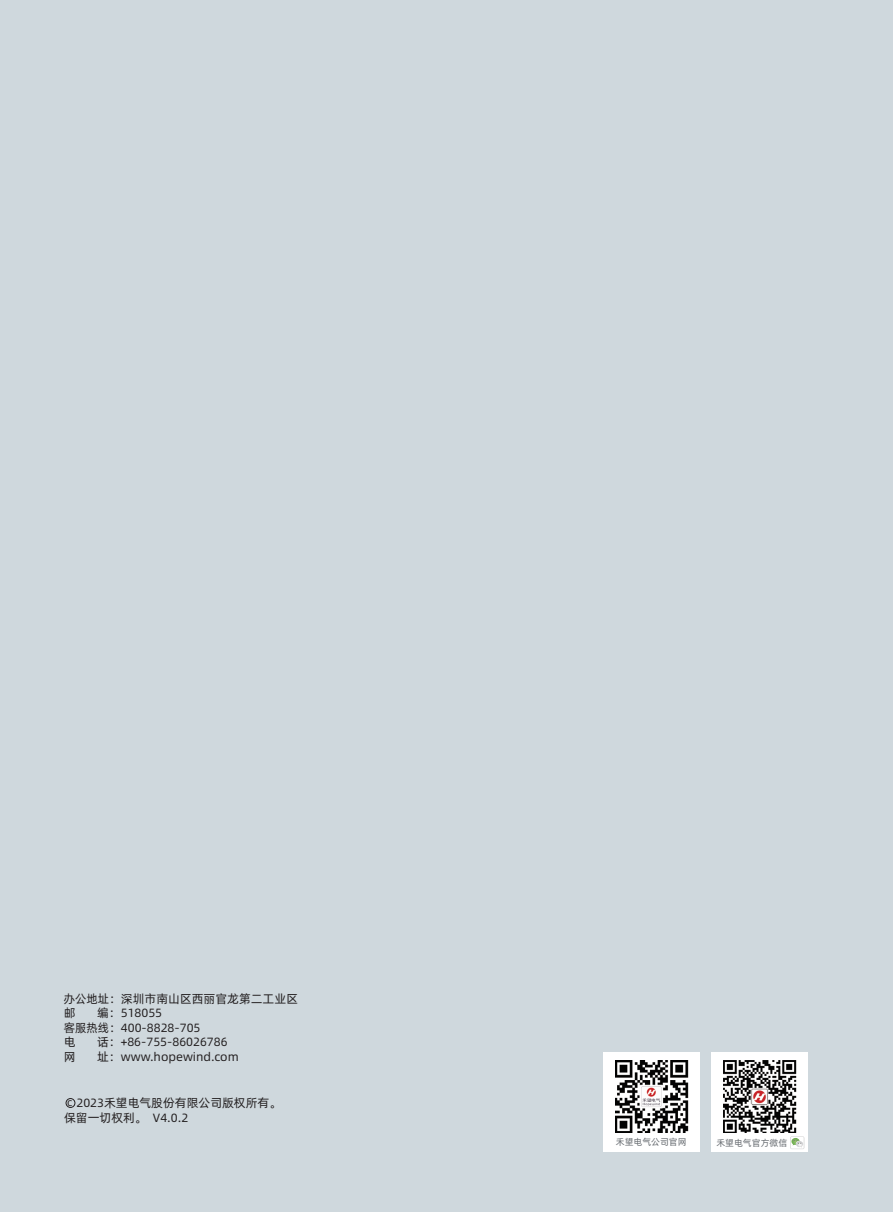
<style>
.page{position:relative;width:893px;height:1212px;background:#cfd8dd}
.page>*{position:absolute;margin:0;border:0;box-sizing:border-box;transform-origin:0 0}
.t1{font:12px "Alibaba Pu Hui Ti R";color:#231f20}
.t2{font:12px "Alibaba Pu Hui Ti R";color:#231f20;scale:.96 1}
.t3{font:10.5px "Alibaba Pu Hui Ti R";color:#231f20}
.t4{font:9px "Alibaba Pu Hui Ti R";color:#666b70}
</style>
<div class="page">
<div style="left:604px;top:1053px;width:96px;height:99px;background:#fff"></div>
<img style="left:615px;top:1060px;width:73px;height:73px">
<div style="left:712px;top:1053px;width:96px;height:99px;background:#fff"></div>
<img style="left:723px;top:1060px;width:73px;height:73px">
<svg style="left:790px;top:1136px;width:14px;height:13px"></svg>
<div style="left:66px;top:1098px;width:9px;height:10px;border:1px solid #231f20;border-radius:50%"></div>
<p class="t2" style="left:64px;top:990px;width:246px">办公地址：深圳市南山区西丽官龙第二工业区</p>
<p class="t1" style="left:64px;top:1004px;width:13px">邮</p>
<p class="t1" style="left:97px;top:1004px;width:67px">编：518055</p>
<p class="t2" style="left:64px;top:1018px;width:144px">客服热线：400-8828-705</p>
<p class="t1" style="left:64px;top:1033px;width:13px">电</p>
<p class="t1" style="left:97px;top:1033px;width:132px">话：+86-755-86026786</p>
<p class="t1" style="left:64px;top:1047px;width:13px">网</p>
<p class="t1" style="left:97px;top:1047px;width:143px">址：www.hopewind.com</p>
<p class="t1" style="left:76px;top:1094px;width:206px">2023禾望电气股份有限公司版权所有。</p>
<p class="t1" style="left:64px;top:1108px;width:126px">保留一切权利。 V4.0.2</p>
<p class="t3" style="left:67px;top:1094px;width:7px">c</p>
<p class="t4" style="left:616px;top:1135px;width:72px">禾望电气公司官网</p>
<p class="t4" style="left:716px;top:1136px;width:72px">禾望电气官方微信</p>
</div>
